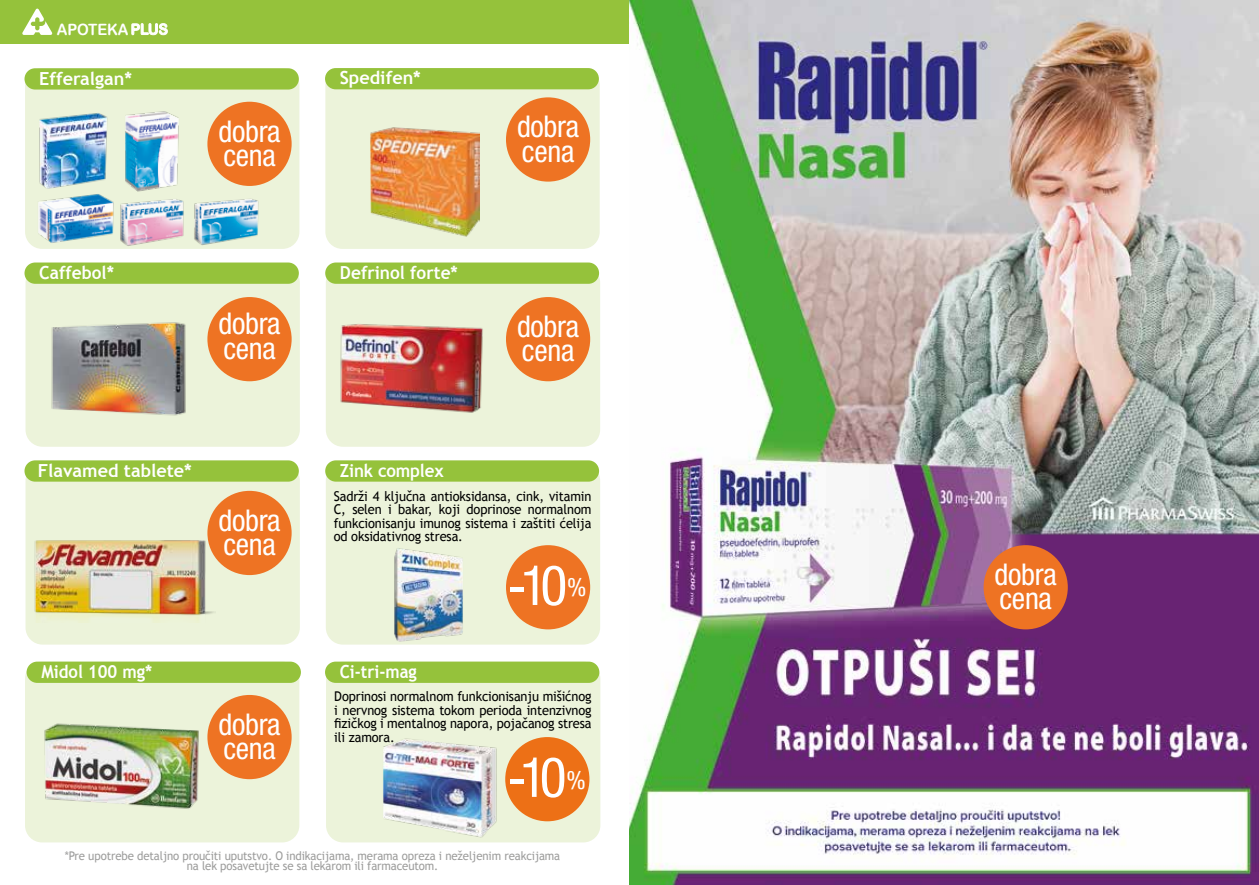
<style>
.page{position:relative;width:1259px;height:885px;background:#fff}
.page>*{position:absolute;margin:0;border:0;box-sizing:border-box;transform-origin:0 0}
.t1{font:condensed 55.5px "Helvetica Neue LT Pro";color:#fff}
.t2{font:condensed 30px/24.3px "Helvetica Neue LT Pro";letter-spacing:-.01em;color:#fff}
.t3{font:700 18px "Trebuchet MS";color:#fff}
.t4{font:700 18px "Trebuchet MS";color:#fff;scale:.96 1}
.t5{font:700 18px "Trebuchet MS";color:#fff;scale:.94 1}
.t6{font:700 18px "Trebuchet MS";color:#fff;scale:.93 1}
.t7{font:700 18px "Trebuchet MS";color:#fff;scale:.92 1}
.t8{font:15.6px "Arial Rounded MT Bold";letter-spacing:-.01em;color:#fff;scale:.95 1}
.t9{font:13.5px/13.5px "Trebuchet MS";letter-spacing:-.01em;color:#000;text-align:justify;scale:.95 1}
.t10{font:12px/10.5px "Trebuchet MS";letter-spacing:-.01em;color:#9d9d9c;text-align:center;scale:.95 1}
.s1{font-size:25.5px}
</style>
<div class="page">
<div style="left:0;top:0;width:629px;height:44px;background:#95c23b"></div>
<svg style="left:22px;top:9px;width:30px;height:26px"></svg>
<div style="left:25px;top:68px;width:274px;height:181px;background:#ecf3da;border-radius:17px"></div>
<div style="left:325px;top:68px;width:275px;height:181px;background:#ecf3da;border-radius:17px"></div>
<div style="left:26px;top:266px;width:274px;height:180px;background:#ecf3da;border-radius:17px"></div>
<div style="left:326px;top:266px;width:274px;height:180px;background:#ecf3da;border-radius:17px"></div>
<div style="left:26px;top:463px;width:274px;height:181px;background:#ecf3da;border-radius:17px"></div>
<div style="left:326px;top:463px;width:274px;height:181px;background:#ecf3da;border-radius:17px"></div>
<div style="left:25px;top:661px;width:274px;height:181px;background:#ecf3da;border-radius:17px"></div>
<svg style="left:131px;top:23px;width:37px;height:13px"></svg>
<div style="left:326px;top:661px;width:274px;height:181px;background:#ecf3da;border-radius:17px"></div>
<div style="left:25px;top:460px;width:274px;height:21px;background:#95c23b;border-radius:11px"></div>
<div style="left:325px;top:262px;width:274px;height:22px;background:#95c23b;border-radius:11px"></div>
<div style="left:25px;top:262px;width:274px;height:22px;background:#95c23b;border-radius:11px"></div>
<div style="left:325px;top:460px;width:274px;height:21px;background:#95c23b;border-radius:11px"></div>
<div style="left:207px;top:297px;width:85px;height:84px;background:#ee7323;border-radius:50%"></div>
<div style="left:27px;top:661px;width:274px;height:21px;background:#95c23b;border-radius:11px"></div>
<div style="left:207px;top:694px;width:85px;height:85px;background:#ee7323;border-radius:50%"></div>
<div style="left:506px;top:297px;width:84px;height:84px;background:#ee7323;border-radius:50%"></div>
<div style="left:506px;top:545px;width:84px;height:84px;background:#ee7323;border-radius:50%"></div>
<div style="left:506px;top:97px;width:84px;height:85px;background:#ee7323;border-radius:50%"></div>
<div style="left:25px;top:68px;width:274px;height:21px;background:#95c23b;border-radius:11px"></div>
<div style="left:325px;top:68px;width:274px;height:21px;background:#95c23b;border-radius:11px"></div>
<div style="left:325px;top:661px;width:274px;height:21px;background:#95c23b;border-radius:11px"></div>
<div style="left:207px;top:102px;width:85px;height:84px;background:#ee7323;border-radius:50%"></div>
<div style="left:505px;top:737px;width:84px;height:84px;background:#ed7016;border-radius:50%"></div>
<img style="left:629px;top:0;width:630px;height:884px">
<div style="left:983px;top:545px;width:84px;height:84px;background:#ee7323;border-radius:50%"></div>
<img style="left:194px;top:198px;width:65px;height:47px">
<img style="left:39px;top:113px;width:69px;height:76px">
<img style="left:120px;top:199px;width:64px;height:47px">
<img style="left:125px;top:111px;width:54px;height:81px">
<img style="left:38px;top:194px;width:76px;height:49px">
<img style="left:371px;top:127px;width:108px;height:110px">
<img style="left:51px;top:322px;width:135px;height:94px">
<img style="left:340px;top:324px;width:143px;height:89px">
<img style="left:34px;top:539px;width:182px;height:82px">
<div style="left:207px;top:491px;width:85px;height:84px;background:#ee7323;border-radius:50%"></div>
<img style="left:394px;top:548px;width:69px;height:94px">
<img style="left:44px;top:723px;width:155px;height:86px">
<img style="left:383px;top:738px;width:114px;height:100px">
<p class="t8" style="left:57px;top:20px;width:77px">APOTEKA</p>
<h3 class="t3" style="left:39px;top:67px;width:94px">Efferalgan*</h3>
<h3 class="t3" style="left:340px;top:67px;width:83px">Spedifen*</h3>
<h3 class="t4" style="left:39px;top:261px;width:80px">Caffebol*</h3>
<h2 class="t2" style="left:218px;top:119px;width:64px">dobra cena</h2>
<h2 class="t2" style="left:218px;top:311px;width:64px">dobra cena</h2>
<h3 class="t3" style="left:38px;top:459px;width:156px">Flavamed tablete*</h3>
<h3 class="t4" style="left:340px;top:261px;width:124px">Defrinol forte*</h3>
<h3 class="t5" style="left:340px;top:459px;width:112px">Zink complex</h3>
<h2 class="t2" style="left:517px;top:114px;width:64px">dobra cena</h2>
<h2 class="t2" style="left:517px;top:314px;width:64px">dobra cena</h2>
<h3 class="t6" style="left:41px;top:660px;width:121px">Midol 100 mg*</h3>
<h2 class="t2" style="left:218px;top:508px;width:64px">dobra cena</h2>
<h2 class="t2" style="left:218px;top:712px;width:64px">dobra cena</h2>
<p class="t9" style="left:334px;top:489px;width:273px">Sadrži 4 ključna antioksidansa, cink, vitamin C, selen i bakar, koji doprinose normalnom funkcionisanju imunog sistema i zaštiti ćelija od oksidativnog stresa.</p>
<h1 class="t1" style="left:508px;top:553px;width:80px">-10<sup>%</sup></h1>
<h3 class="t7" style="left:340px;top:660px;width:85px">Ci-tri-mag</h3>
<p class="t9" style="left:334px;top:690px;width:272px">Doprinosi normalnom funkcionisanju mišićnog i nervnog sistema tokom perioda intenzivnog fizičkog i mentalnog napora, pojačanog stresa ili zamora.</p>
<h1 class="t1" style="left:507px;top:745px;width:80px">-10 <span class="s1">%</span></h1>
<p class="t10" style="left:65px;top:850px;width:523px">*Pre upotrebe detaljno proučiti uputstvo. O indikacijama, merama opreza i neželjenim reakcijama na lek posavetujte se sa lekarom ili farmaceutom.</p>
<h2 class="t2" style="left:994px;top:562px;width:64px">dobra cena</h2>
</div>
